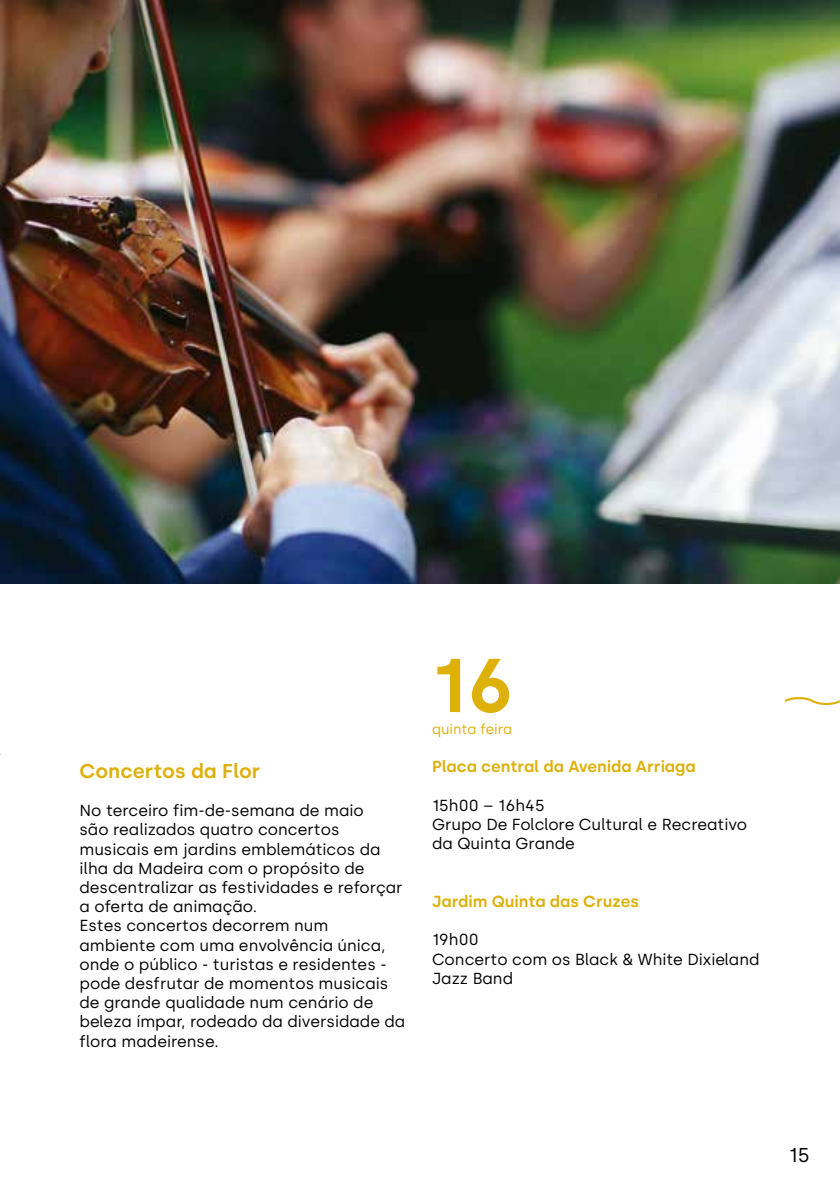
<style>
.page{position:relative;width:840px;height:1191px;background:#fff}
.page>*{position:absolute;margin:0;border:0;box-sizing:border-box;transform-origin:0 0}
.t1{font:600 76px "Silka";color:#ddb00a}
.t2{font:600 20px "Silka";color:#ddb00a}
.t3{font:20px "Silka";color:#000}
.t4{font:16px/19.2px "Silka";color:#000}
.t5{font:600 16px "Silka";color:#ddb00a}
.t6{font:14px "Silka";color:#ddb00a}
</style>
<div class="page">
<svg style="left:784px;top:697px;width:55px;height:8px"></svg>
<img style="left:0;top:0;width:839px;height:583px">
<p class="t2" style="left:79px;top:759px;width:182px">Concertos da Flor</p>
<p class="t4" style="left:79px;top:801px;width:327px">No terceiro fim-de-semana de maio<br>são realizados quatro concertos musicais em jardins emblemáticos da ilha da Madeira com o propósito de descentralizar as festividades e reforçar a oferta de animação.<br>Estes concertos decorrem num ambiente com uma envolvência única, onde o público - turistas e residentes - pode desfrutar de momentos musicais de grande qualidade num cenário de beleza ímpar, rodeado da diversidade da flora madeirense.</p>
<h1 class="t1" style="left:432px;top:640px;width:84px">16</h1>
<p class="t6" style="left:432px;top:721px;width:82px">quinta feira</p>
<p class="t5" style="left:432px;top:757px;width:265px">Placa central da Avenida Arriaga</p>
<p class="t4" style="left:432px;top:795px;width:316px">15h00 – 16h45<br>Grupo De Folclore Cultural e Recreativo da Quinta Grande</p>
<p class="t5" style="left:432px;top:891px;width:208px">Jardim Quinta das Cruzes</p>
<p class="t4" style="left:432px;top:930px;width:329px">19h00<br>Concerto com os Black &amp; White Dixieland<br>Jazz Band</p>
<p class="t3" style="left:788px;top:1143px;width:23px">15</p>
</div>
